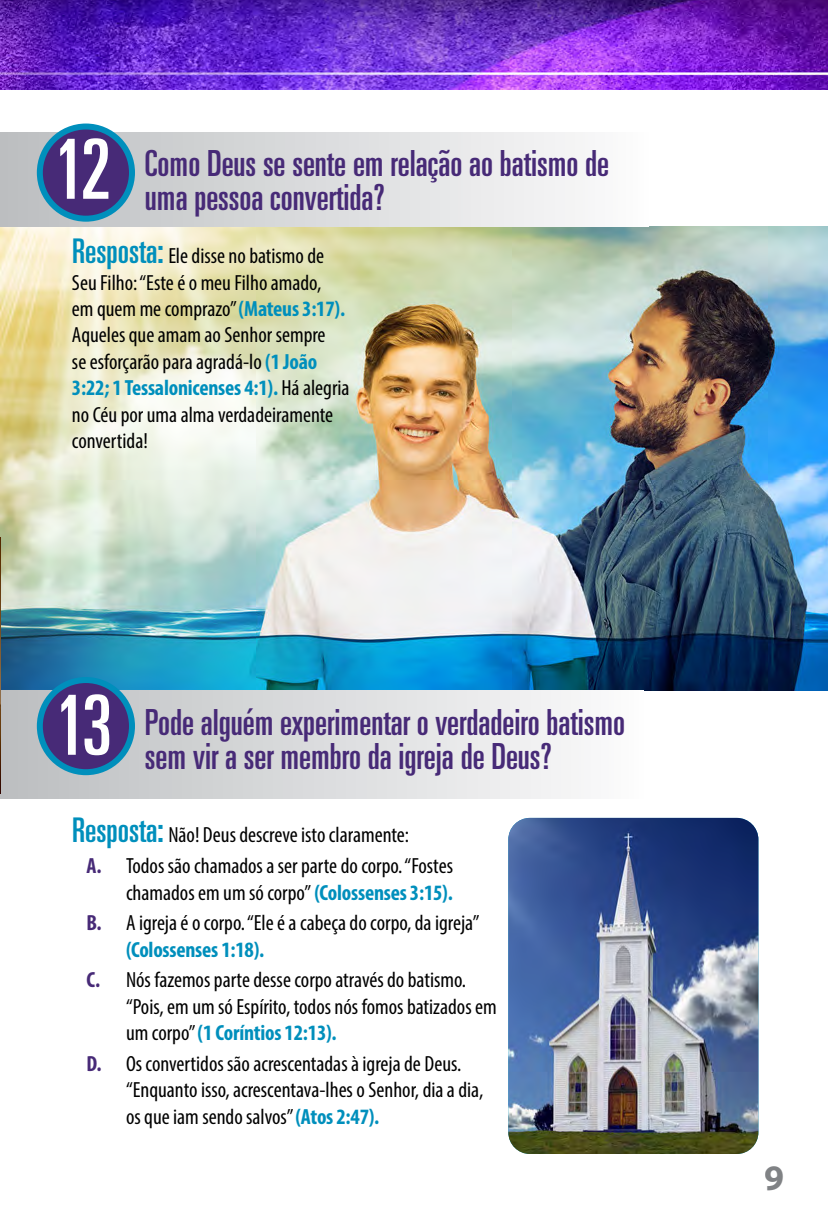
<style>
.page{position:relative;width:828px;height:1224px;background:#fff}
.page>*{position:absolute;margin:0;border:0;box-sizing:border-box;transform-origin:0 0}
.t1{font:ultra-condensed 83px "Univers";color:#fff}
.t2{font:ultra-condensed 36px/34px "Univers";color:#472a77}
.t3{font:700 36px "Myriad Pro";color:#808285}
.t4{font:condensed 22px/26.4px "Myriad Pro";color:#000}
.s1{font-family:"Univers";font-stretch:ultra-condensed;font-size:34px;color:#008fbc}
.s2{font-weight:700;color:#008fbc}
.s3{font-weight:700;color:#472a77}
</style>
<div class="page">
<img style="left:0;top:226px;width:828px;height:464px">
<img style="left:0;top:0;width:828px;height:90px">
<div style="left:0;top:132px;width:648px;height:94px;background:linear-gradient(to right,#afbbbf,#fffdfc)"></div>
<div style="left:40px;top:127px;width:92px;height:92px;background:#472a77;border-radius:50%"></div>
<div style="left:37px;top:124px;width:98px;height:98px;border:6px solid #008fbc;border-radius:50%"></div>
<div style="left:0;top:690px;width:644px;height:108px;background:linear-gradient(to right,#b5bcc0,#fefcfc)"></div>
<div style="left:40px;top:680px;width:92px;height:92px;background:#472a77;border-radius:50%"></div>
<div style="left:37px;top:677px;width:98px;height:98px;border:6px solid #008fbc;border-radius:50%"></div>
<img style="left:0;top:537px;width:1px;height:257px">
<img style="left:508px;top:818px;width:250px;height:336px">
<h1 class="t1" style="left:54px;top:122px;width:59px">12</h1>
<h2 class="t2" style="left:145px;top:146px;width:466px">Como Deus se sente em relação ao batismo de uma pessoa convertida?</h2>
<p class="t4" style="left:72px;top:242px;width:279px"><span class="s1">Resposta:</span> Ele disse no batismo de<br>Seu Filho: “Este é o meu Filho amado,<br>em quem me comprazo” <span class="s2">(Mateus 3:17).<br></span>Aqueles que amam ao Senhor sempre<br>se esforçarão para agradá-lo <span class="s2">(1 João<br>3:22; 1 Tessalonicenses 4:1).</span> Há alegria no Céu por uma alma verdadeiramente convertida!</p>
<h1 class="t1" style="left:55px;top:678px;width:59px">13</h1>
<h2 class="t2" style="left:145px;top:705px;width:482px">Pode alguém experimentar o verdadeiro batismo sem vir a ser membro da igreja de Deus?</h2>
<p class="t4" style="left:86px;top:820px;width:368px;line-height:30.8px;text-indent:-14px"><span class="s1">Resposta:</span> Não! Deus descreve isto claramente:<br><span class="s3">A.</span> Todos são chamados a ser parte do corpo. “Fostes</p>
<p class="t4" style="left:86px;top:877px;width:395px;line-height:30.8px;text-align:center">chamados em um só corpo” <span class="s2">(Colossenses 3:15).<br></span><span class="s3">B.</span> A igreja é o corpo. “Ele é a cabeça do corpo, da igreja”</p>
<p class="t4" style="left:86px;top:934px;width:381px;line-height:30.8px;text-indent:40px"><span class="s2">(Colossenses 1:18).<br></span><span class="s3">C.</span> Nós fazemos parte desse corpo através do batismo.</p>
<p class="t4" style="left:126px;top:993px;width:372px">“Pois, em um só Espírito, todos nós fomos batizados em um corpo” <span class="s2">(1 Coríntios 12:13).</span></p>
<p class="t4" style="left:126px;top:1050px;width:359px;text-indent:-40px"><span class="s3">D.</span> Os convertidos são acrescentadas à igreja de Deus. “Enquanto isso, acrescentava-lhes o Senhor, dia a dia, os que iam sendo salvos” <span class="s2">(Atos 2:47).</span></p>
<h2 class="t3" style="left:765px;top:1155px;width:21px">9</h2>
</div>
